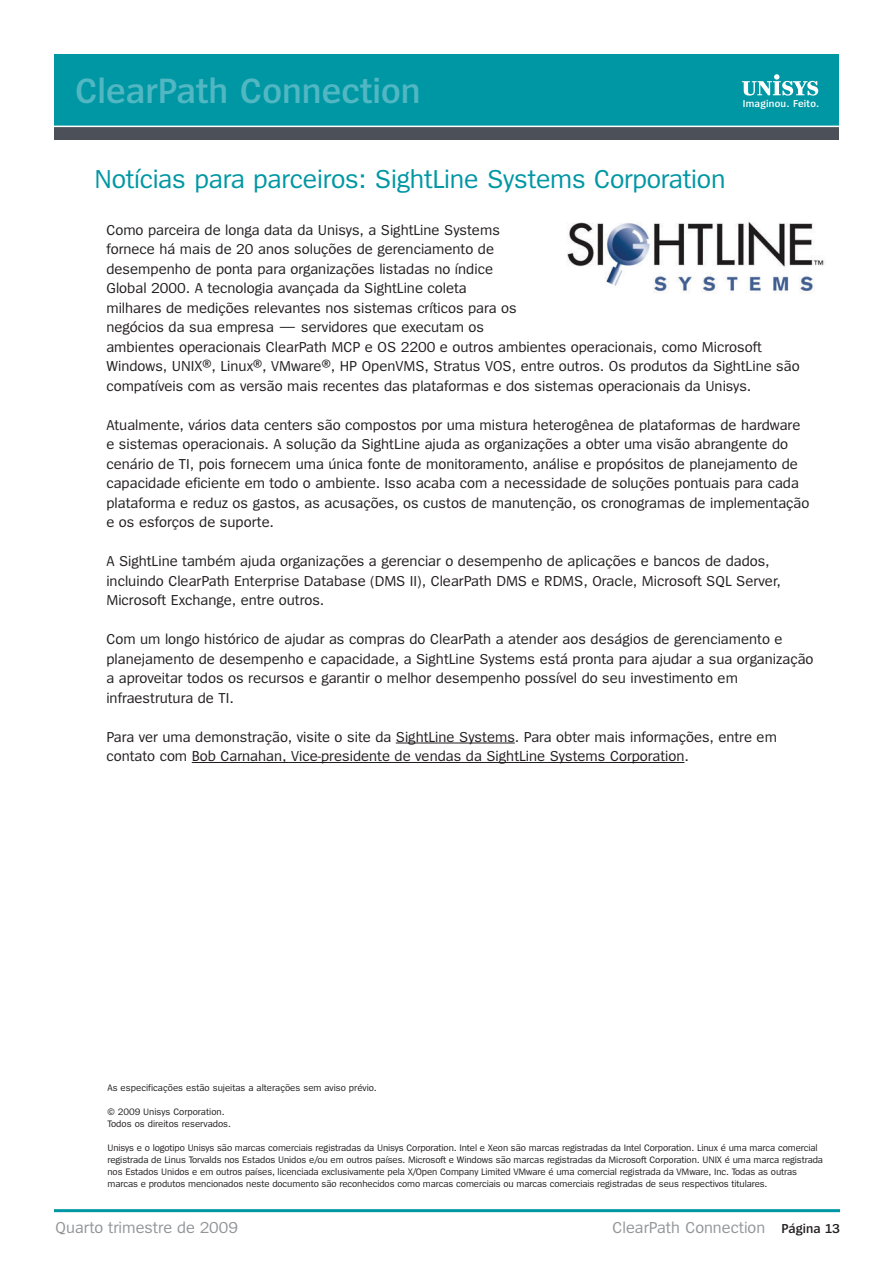
<style>
.page{position:relative;width:893px;height:1263px;background:#fff}
.page>*{position:absolute;margin:0;border:0;box-sizing:border-box;transform-origin:0 0}
.t1{font:600 36.6px "Spiegel";color:#51b7c2}
.t2{font:27px "Spiegel";letter-spacing:-.01em;color:#0097a4}
.t3{font:16.5px "Spiegel";color:#939598}
.t4{font:15px/19.5px "Spiegel";color:#231f20}
.t5{font:600 10.35px "Spiegel";letter-spacing:.02em;color:#fff}
.t6{font:9.75px/12px "Spiegel";letter-spacing:-.01em;color:#231f20}
.s1{font-weight:600;font-size:13.5px;color:#231f20}
</style>
<div class="page">
<div style="left:54px;top:112px;width:784px;height:28px;background:#4c5159"></div>
<div style="left:54px;top:54px;width:784px;height:72px;background:#0097a4"></div>
<svg style="left:742px;top:74px;width:76px;height:22px"></svg>
<hr style="left:54px;top:126px;width:787px;height:1px;background:#fff">
<hr style="left:396px;top:742px;width:119px;height:1px;background:#231f20">
<hr style="left:192px;top:762px;width:492px;height:1px;background:#231f20">
<hr style="left:54px;top:1209px;width:786px;height:3px;background:#0097a4">
<img style="left:567px;top:221px;width:257px;height:73px">
<h1 class="t1" style="left:75px;top:73px;width:347px">ClearPath Connection</h1>
<p class="t5" style="left:743px;top:99px;width:78px">Imaginou. Feito.</p>
<h2 class="t2" style="left:94px;top:165px;width:632px">Notícias para parceiros: SightLine Systems Corporation</h2>
<p class="t4" style="left:106px;top:220px;width:695px">Como parceira de longa data da Unisys, a SightLine Systems<br>fornece há mais de 20 anos soluções de gerenciamento de<br>desempenho de ponta para organizações listadas no índice<br>Global 2000. A tecnologia avançada da SightLine coleta<br>milhares de medições relevantes nos sistemas críticos para os<br>negócios da sua empresa — servidores que executam os<br>ambientes operacionais ClearPath MCP e OS 2200 e outros ambientes operacionais, como Microsoft Windows, UNIX®, Linux®, VMware®, HP OpenVMS, Stratus VOS, entre outros. Os produtos da SightLine são compatíveis com as versão mais recentes das plataformas e dos sistemas operacionais da Unisys.</p>
<p class="t4" style="left:106px;top:415px;width:705px">Atualmente, vários data centers são compostos por uma mistura heterogênea de plataformas de hardware e sistemas operacionais. A solução da SightLine ajuda as organizações a obter uma visão abrangente do cenário de TI, pois fornecem uma única fonte de monitoramento, análise e propósitos de planejamento de capacidade eficiente em todo o ambiente. Isso acaba com a necessidade de soluções pontuais para cada plataforma e reduz os gastos, as acusações, os custos de manutenção, os cronogramas de implementação e os esforços de suporte.</p>
<p class="t4" style="left:106px;top:552px;width:676px">A SightLine também ajuda organizações a gerenciar o desempenho de aplicações e bancos de dados, incluindo ClearPath Enterprise Database (DMS II), ClearPath DMS e RDMS, Oracle, Microsoft SQL Server,<br>Microsoft Exchange, entre outros.</p>
<p class="t4" style="left:106px;top:630px;width:709px">Com um longo histórico de ajudar as compras do ClearPath a atender aos deságios de gerenciamento e planejamento de desempenho e capacidade, a SightLine Systems está pronta para ajudar a sua organização a aproveitar todos os recursos e garantir o melhor desempenho possível do seu investimento em infraestrutura de TI.</p>
<p class="t4" style="left:106px;top:727px;width:672px">Para ver uma demonstração, visite o site da SightLine Systems. Para obter mais informações, entre em contato com Bob Carnahan, Vice-presidente de vendas da SightLine Systems Corporation.</p>
<p class="t6" style="left:107px;top:1082px;width:271px">As especificações estão sujeitas a alterações sem aviso prévio.</p>
<p class="t6" style="left:107px;top:1106px;width:125px">© 2009 Unisys Corporation.<br>Todos os direitos reservados.</p>
<p class="t6" style="left:107px;top:1142px;width:717px">Unisys e o logotipo Unisys são marcas comerciais registradas da Unisys Corporation. Intel e Xeon são marcas registradas da Intel Corporation. Linux é uma marca comercial registrada de Linus Torvalds nos Estados Unidos e/ou em outros países. Microsoft e Windows são marcas registradas da Microsoft Corporation. UNIX é uma marca registrada nos Estados Unidos e em outros países, licenciada exclusivamente pela X/Open Company Limited VMware é uma comercial registrada da VMware, Inc. Todas as outras marcas e produtos mencionados neste documento são reconhecidos como marcas comerciais ou marcas comerciais registradas de seus respectivos titulares.</p>
<p class="t3" style="left:56px;top:1219px;width:184px">Quarto trimestre de 2009</p>
<p class="t3" style="left:613px;top:1219px;width:229px">ClearPath Connection <span class="s1">Página 13</span></p>
</div>
